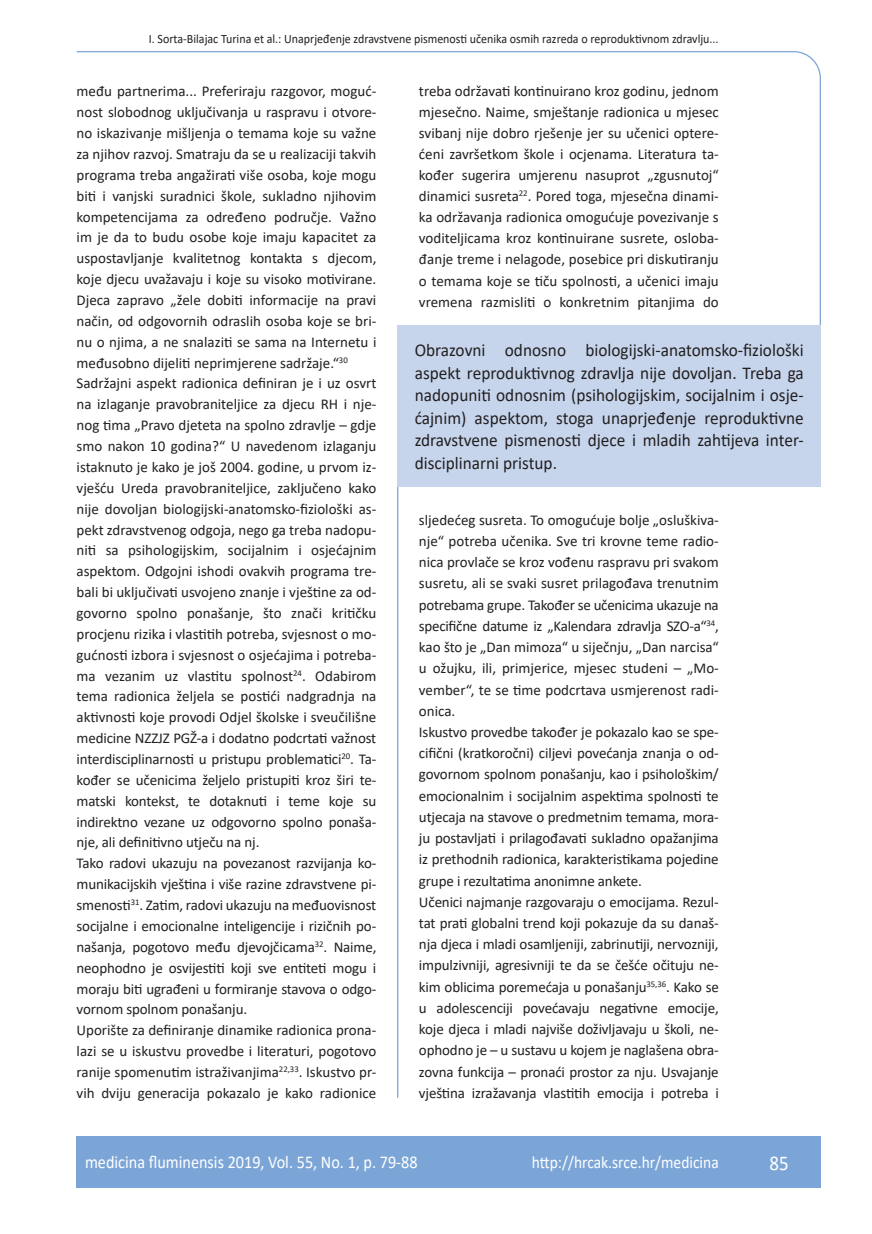
<style>
.page{position:relative;width:872px;height:1234px;background:#fff}
.page>*{position:absolute;margin:0;border:0;box-sizing:border-box;transform-origin:0 0}
.t1{font:21px "Calibri";color:#fff;scale:.9 1}
.anterfile{font:18px/22.5px "Calibri";color:#231f20;text-align:justify;scale:.96 1}
.t2{font:18px "Calibri";color:#fff;scale:.9 1}
.t3{font:17.25px "Calibri";color:#fff;scale:.9 1}
.osnovni_tekst{font:15px/20.9px "Calibri";letter-spacing:-.01em;color:#231f20;text-align:justify}
.glava{font:12.75px "Calibri";color:#231f20;scale:.94 1}
</style>
<div class="page">
<svg style="left:76px;top:51px;width:745px;height:275px"></svg>
<hr style="left:397px;top:487px;width:1px;height:610px;background:#7ca5d7">
<div style="left:77px;top:1135px;width:744px;height:51px;background:#7ca5d7"></div>
<div style="left:398px;top:325px;width:423px;height:162px;background:#c6d5ec"></div>
<p class="glava" style="left:149px;top:29px;width:607px">I. Sorta-Bilajac Turina et al.: Unaprjeđenje zdravstvene pismenosti učenika osmih razreda o reproduktivnom zdravlju...</p>
<p class="osnovni_tekst" style="left:77px;top:81px;width:301px">među partnerima... Preferiraju razgovor, moguć&shy;nost slobodnog uključivanja u raspravu i otvore&shy;no iskazivanje mišljenja o temama koje su važne za njihov razvoj. Smatraju da se u realizaciji takvih programa treba angažirati više osoba, koje mogu biti i vanjski suradnici škole, sukladno njihovim kompetencijama za određeno područje. Važno im je da to budu osobe koje imaju kapacitet za uspostavljanje kvalitetnog kontakta s djecom, koje djecu uvažavaju i koje su visoko motivirane.<br>Djeca zapravo „žele dobiti informacije na pravi način, od odgovornih odraslih osoba koje se bri&shy;nu o njima, a ne snalaziti se sama na Internetu i međusobno dijeliti neprimjerene sadržaje.“<sup>30</sup></p>
<p class="osnovni_tekst" style="left:77px;top:372px;width:301px">Sadržajni aspekt radionica definiran je i uz osvrt na izlaganje pravobraniteljice za djecu RH i nje&shy;nog tima „Pravo djeteta na spolno zdravlje – gdje smo nakon 10 godina?“ U navedenom izlaganju istaknuto je kako je još 2004. godine, u prvom iz&shy;vješću Ureda pravobraniteljice, zaključeno kako nije dovoljan biologijski-anatomsko-fiziološki as&shy;pekt zdravstvenog odgoja, nego ga treba nadopu&shy;niti sa psihologijskim, socijalnim i osjećajnim aspektom. Odgojni ishodi ovakvih programa tre&shy;bali bi uključivati usvojeno znanje i vještine za od&shy;govorno spolno ponašanje, što znači kritičku procjenu rizika i vlastitih potreba, svjesnost o mo&shy;gućnosti izbora i svjesnost o osjećajima i potreba&shy;ma vezanim uz vlastitu spolnost<sup>24</sup>. Odabirom tema radionica željela se postići nadgradnja na aktivnosti koje provodi Odjel školske i sveučilišne medicine NZZJZ PGŽ-a i dodatno podcrtati važnost interdisciplinarnosti u pristupu problematici<sup>20</sup>. Ta&shy;kođer se učenicima željelo pristupiti kroz širi te&shy;matski kontekst, te dotaknuti i teme koje su indirektno vezane uz odgovorno spolno ponaša&shy;nje, ali definitivno utječu na nj.</p>
<p class="osnovni_tekst" style="left:77px;top:852px;width:301px">Tako radovi ukazuju na povezanost razvijanja ko&shy;munikacijskih vještina i više razine zdravstvene pi&shy;smenosti<sup>31</sup>. Zatim, radovi ukazuju na međuovisnost socijalne i emocionalne inteligencije i rizičnih po&shy;našanja, pogotovo među djevojčicama<sup>32</sup>. Naime, neophodno je osvijestiti koji sve entiteti mogu i moraju biti ugrađeni u formiranje stavova o odgo&shy;vornom spolnom ponašanju.</p>
<p class="osnovni_tekst" style="left:77px;top:1019px;width:301px">Uporište za definiranje dinamike radionica prona&shy;lazi se u iskustvu provedbe i literaturi, pogotovo ranije spomenutim istraživanjima<sup>22,33</sup>. Iskustvo pr&shy;vih dviju generacija pokazalo je kako radionice</p>
<p class="osnovni_tekst" style="left:419px;top:80px;width:301px">treba održavati kontinuirano kroz godinu, jednom mjesečno. Naime, smještanje radionica u mjesec svibanj nije dobro rješenje jer su učenici optere&shy;ćeni završetkom škole i ocjenama. Literatura ta&shy;kođer sugerira umjerenu nasuprot „zgusnutoj“ dinamici susreta<sup>22</sup>. Pored toga, mjesečna dinami&shy;ka održavanja radionica omogućuje povezivanje s voditeljicama kroz kontinuirane susrete, osloba&shy;đanje treme i nelagode, posebice pri diskutiranju o temama koje se tiču spolnosti, a učenici imaju vremena razmisliti o konkretnim pitanjima do</p>
<p class="anterfile" style="left:415px;top:338px;width:407px">Obrazovni odnosno biologijski-anatomsko-fiziološki aspekt reproduktivnog zdravlja nije dovoljan. Treba ga nadopuniti odnosnim (psihologijskim, socijalnim i osje&shy;ćajnim) aspektom, stoga unaprjeđenje reproduktivne zdravstvene pismenosti djece i mladih zahtijeva inter&shy;disciplinarni pristup.</p>
<p class="osnovni_tekst" style="left:419px;top:508px;width:301px">sljedećeg susreta. To omogućuje bolje „osluškiva&shy;nje“ potreba učenika. Sve tri krovne teme radio&shy;nica provlače se kroz vođenu raspravu pri svakom susretu, ali se svaki susret prilagođava trenutnim potrebama grupe. Također se učenicima ukazuje na specifične datume iz „Kalendara zdravlja SZO-a“<sup>34</sup>, kao što je „Dan mimoza“ u siječnju, „Dan narcisa“ u ožujku, ili, primjerice, mjesec studeni – „Mo&shy;vember“, te se time podcrtava usmjerenost radi&shy;onica.</p>
<p class="osnovni_tekst" style="left:419px;top:720px;width:301px">Iskustvo provedbe također je pokazalo kao se spe&shy;cifični (kratkoročni) ciljevi povećanja znanja o od&shy;govornom spolnom ponašanju, kao i psihološkim/ emocionalnim i socijalnim aspektima spolnosti te utjecaja na stavove o predmetnim temama, mora&shy;ju postavljati i prilagođavati sukladno opažanjima iz prethodnih radionica, karakteristikama pojedine grupe i rezultatima anonimne ankete.</p>
<p class="osnovni_tekst" style="left:419px;top:890px;width:301px">Učenici najmanje razgovaraju o emocijama. Rezul&shy;tat prati globalni trend koji pokazuje da su današ&shy;nja djeca i mladi osamljeniji, zabrinutiji, nervozniji, impulzivniji, agresivniji te da se češće očituju ne&shy;kim oblicima poremećaja u ponašanju<sup>35,36</sup>. Kako se u adolescenciji povećavaju negativne emocije, koje djeca i mladi najviše doživljavaju u školi, ne&shy;ophodno je – u sustavu u kojem je naglašena obra&shy;zovna funkcija – pronaći prostor za nju. Usvajanje vještina izražavanja vlastitih emocija i potreba i</p>
<p class="t2" style="left:85px;top:1149px;width:371px">medicina fluminensis 2019, Vol. 55, No. 1, p. 79-88</p>
<p class="t3" style="left:532px;top:1150px;width:209px">http://hrcak.srce.hr/medicina</p>
<p class="t1" style="left:769px;top:1147px;width:23px">85</p>
</div>
